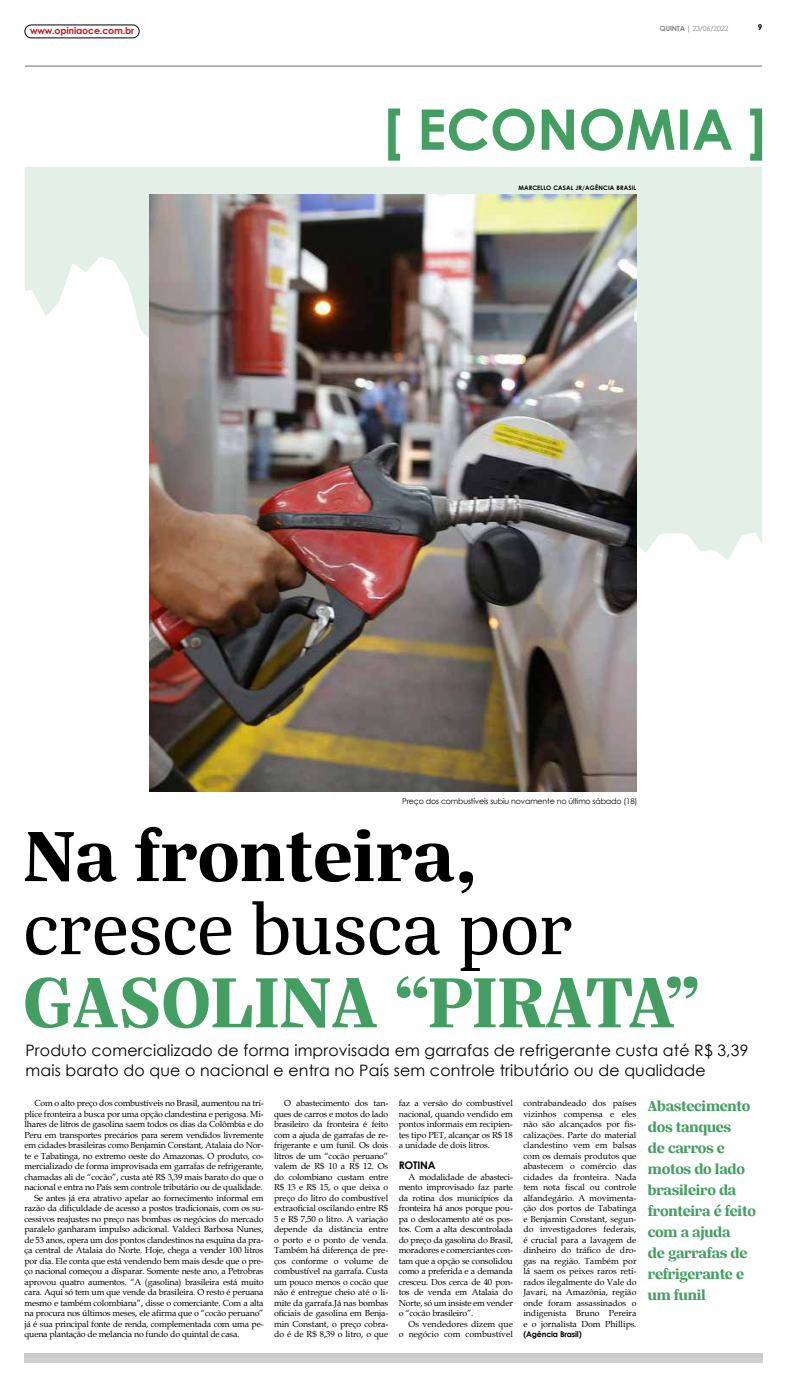
<style>
.page{position:relative;width:787px;height:1389px;background:#fff}
.page>*{position:absolute;margin:0;border:0;box-sizing:border-box;transform-origin:0 0}
.t1{font:700 77.17px "Silva Text";color:#439f61}
.t2{font:77.17px "Silva Text";color:#000}
.t3{font:700 77.17px "Silva Text";color:#000}
.t4{font:15.75px/19.2px "Century Gothic";letter-spacing:.01em;color:#000}
.t5{font:700 15.75px/21px "Silva Text";letter-spacing:-.02em;color:#439f61}
.t6{font:700 10.5px "Century Gothic";letter-spacing:-.02em;color:#000}
.t7{font:700 9.45px "Century Gothic";letter-spacing:-.02em;color:#cd1719}
.t8{font:8.75px/10.5px "Book Antiqua";letter-spacing:-.02em;color:#000;text-align:justify}
.t9{font:8.75px/10.5px "Book Antiqua";color:#000;text-align:right}
.t10{font:700 8.05px "Century Gothic";color:#000}
.t11{font:7.88px "Century Gothic";letter-spacing:-.02em;color:#000}
.t12{font:700 7.88px "Century Gothic";letter-spacing:-.02em;color:#000}
.t13{font:7.17px "Century Gothic";letter-spacing:-.03em;color:#878787}
.t14{font:700 6.12px "Century Gothic";letter-spacing:.02em;color:#000}
.s1{font-weight:700}
</style>
<div class="page">
<div style="left:25px;top:25px;width:114px;height:13px;border:1px solid #000;border-radius:6px"></div>
<hr style="left:25px;top:66px;width:736px;height:1px;background:#706f6f">
<svg style="left:25px;top:167px;width:736px;height:393px;fill:#e2f0e7"></svg>
<svg style="left:388px;top:109px;width:373px;height:52px"></svg>
<div style="left:25px;top:1358px;width:736px;height:5px;background:#d0d0d0"></div>
<div style="left:25px;top:1353px;width:736px;height:5px;background:#cacacc"></div>
<img style="left:149px;top:194px;width:487px;height:597px">
<p class="t7" style="left:30px;top:24px;width:106px">www.opiniaoce.com.br</p>
<p class="t13" style="left:659px;top:23px;width:70px"><span class="s1">QUINTA |</span> 23/06/2022</p>
<p class="t10" style="left:757px;top:21px;width:6px">9</p>
<p class="t14" style="left:518px;top:183px;width:119px">MARCELLO CASAL JR/AGÊNCIA BRASIL</p>
<p class="t11" style="left:402px;top:795px;width:237px">Preço dos combustíveis subiu novamente no último sábado (18)</p>
<h1 class="t3" style="left:23px;top:804px;width:455px">Na fronteira,</h1>
<h1 class="t2" style="left:23px;top:878px;width:550px">cresce busca por</h1>
<h1 class="t1" style="left:23px;top:950px;width:676px">GASOLINA “PIRATA”</h1>
<h2 class="t4" style="left:25px;top:1041px;width:724px">Produto comercializado de forma improvisada em garrafas de refrigerante custa até R$ 3,39 mais barato do que o nacional e entra no País sem controle tributário ou de qualidade</h2>
<p class="t8" style="left:34px;top:1098px;width:231px">Com o alto preço dos combustíveis no Brasil, aumentou na trí-</p>
<p class="t8" style="left:24px;top:1108px;width:240px">plice fronteira a busca por uma opção clandestina e perigosa. Mi-</p>
<p class="t8" style="left:24px;top:1119px;width:240px">lhares de litros de gasolina saem todos os dias da Colômbia e do</p>
<p class="t8" style="left:24px;top:1129px;width:240px">Peru em transportes precários para serem vendidos livremente</p>
<p class="t8" style="left:24px;top:1140px;width:240px">em cidades brasileiras como Benjamin Constant, Atalaia do Nor-</p>
<p class="t8" style="left:24px;top:1150px;width:240px">te e Tabatinga, no extremo oeste do Amazonas. O produto, co-</p>
<p class="t8" style="left:24px;top:1161px;width:240px">mercializado de forma improvisada em garrafas de refrigerante,</p>
<p class="t8" style="left:24px;top:1171px;width:240px">chamadas ali de “cocão”, custa até R$ 3,39 mais barato do que o</p>
<p class="t8" style="left:24px;top:1182px;width:240px">nacional e entra no País sem controle tributário ou de qualidade.</p>
<p class="t8" style="left:34px;top:1192px;width:231px">Se antes já era atrativo apelar ao fornecimento informal em</p>
<p class="t8" style="left:24px;top:1203px;width:240px">razão da dificuldade de acesso a postos tradicionais, com os su-</p>
<p class="t8" style="left:24px;top:1213px;width:240px">cessivos reajustes no preço nas bombas os negócios do mercado</p>
<p class="t8" style="left:24px;top:1224px;width:240px">paralelo ganharam impulso adicional. Valdeci Barbosa Nunes,</p>
<p class="t8" style="left:24px;top:1234px;width:240px">de 53 anos, opera um dos pontos clandestinos na esquina da pra-</p>
<p class="t8" style="left:24px;top:1245px;width:240px">ça central de Atalaia do Norte. Hoje, chega a vender 100 litros</p>
<p class="t8" style="left:24px;top:1255px;width:240px">por dia. Ele conta que está vendendo bem mais desde que o pre-</p>
<p class="t8" style="left:24px;top:1266px;width:240px">ço nacional começou a disparar. Somente neste ano, a Petrobras</p>
<p class="t8" style="left:24px;top:1276px;width:240px">aprovou quatro aumentos. “A (gasolina) brasileira está muito</p>
<p class="t8" style="left:24px;top:1287px;width:240px">cara. Aqui só tem um que vende da brasileira. O resto é peruana</p>
<p class="t8" style="left:24px;top:1297px;width:240px">mesmo e também colombiana”, disse o comerciante. Com a alta</p>
<p class="t8" style="left:24px;top:1308px;width:240px">na procura nos últimos meses, ele afirma que o “cocão peruano”</p>
<p class="t8" style="left:24px;top:1318px;width:240px">já é sua principal fonte de renda, complementada com uma pe-</p>
<p class="t8" style="left:24px;top:1329px;width:216px">quena plantação de melancia no fundo do quintal de casa.</p>
<p class="t8" style="left:274px;top:1098px;width:116px;text-indent:10px">O abastecimento dos tan&shy;ques de carros e motos do lado brasileiro da fronteira é feito com a ajuda de garrafas de re&shy;frigerante e um funil. Os dois litros de um “cocão peruano” valem de R$ 10 a R$ 12. Os do colombiano custam entre R$ 13 e R$ 15, o que deixa o preço do litro do combustível extraoficial oscilando entre R$ 5 e R$ 7,50 o litro. A variação depende da distância entre o porto e o ponto de venda.<br>Também há diferença de pre&shy;ços conforme o volume de combustível na garrafa. Custa um pouco menos o cocão que não é entregue cheio até o li&shy;mite da garrafa.Já nas bombas oficiais de gasolina em Benja&shy;min Constant, o preço cobra&shy;do é de R$ 8,39 o litro, o que</p>
<p class="t8" style="left:398px;top:1098px;width:116px">faz a versão do combustível nacional, quando vendido em pontos informais em recipien&shy;tes tipo PET, alcançar os R$ 18 a unidade de dois litros.</p>
<p class="t8" style="left:523px;top:1098px;width:115px">contrabandeado dos países vizinhos compensa e eles não são alcançados por fis&shy;calizações. Parte do material clandestino vem em balsas com os demais produtos que abastecem o comércio das cidades da fronteira. Nada tem nota fiscal ou controle alfandegário. A movimenta&shy;ção dos portos de Tabatinga e Benjamin Constant, segun&shy;do investigadores federais, é crucial para a lavagem de dinheiro do tráfico de dro&shy;gas na região. Também por lá saem os peixes raros reti&shy;rados ilegalmente do Vale do Javari, na Amazônia, região onde foram assassinados o indigenista Bruno Pereira e o jornalista Dom Phillips.</p>
<p class="t12" style="left:523px;top:1328px;width:60px">(Agência Brasil)</p>
<h2 class="t5" style="left:647px;top:1095px;width:109px">Abastecimento dos tanques<br>de carros e motos do lado brasileiro da fronteira é feito com a ajuda<br>de garrafas de refrigerante e um funil</h2>
<p class="t6" style="left:398px;top:1157px;width:38px">ROTINA</p>
<p class="t8" style="left:398px;top:1171px;width:116px;text-indent:10px">A modalidade de abasteci&shy;mento improvisado faz parte da rotina dos municípios da fronteira há anos porque pou&shy;pa o deslocamento até os pos&shy;tos. Com a alta descontrolada do preço da gasolina do Brasil, moradores e comerciantes con&shy;tam que a opção se consolidou como a preferida e a demanda cresceu. Dos cerca de 40 pon&shy;tos de venda em Atalaia do Norte, só um insiste em vender o “cocão brasileiro”.</p>
<p class="t9" style="left:398px;top:1318px;width:116px">Os vendedores dizem que<br>o negócio com combustível</p>
</div>
